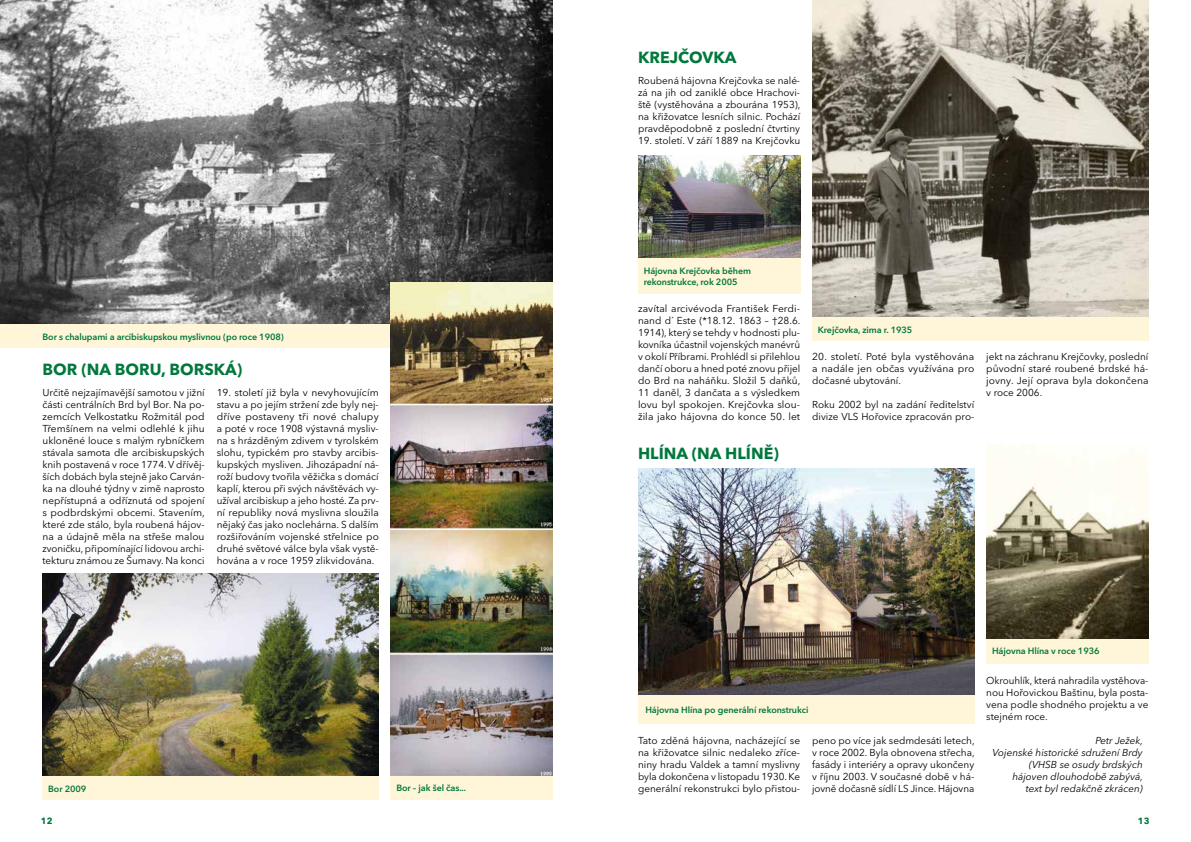
<style>
.page{position:relative;width:1191px;height:842px;background:#fff}
.page>*{position:absolute;margin:0;border:0;box-sizing:border-box;transform-origin:0 0}
.t1{font:700 16px "Avenir Next LT Pro";color:#00783c}
.t2{font:10px/12px "Avenir Next LT Pro";color:#000;text-align:justify}
.t3{font:italic 10px/12px "Avenir Next LT Pro";color:#000;text-align:right}
.t4{font:600 9px/11px "Avenir Next LT Pro";letter-spacing:-.01em;color:#00783c}
.t5{font:700 9px "Avenir Next LT Pro";color:#00783c}
</style>
<div class="page">
<img style="left:0;top:0;width:553px;height:324px">
<img style="left:43px;top:573px;width:336px;height:203px">
<div style="left:0;top:324px;width:398px;height:24px;background:#fff5d8"></div>
<img style="left:391px;top:282px;width:162px;height:494px">
<div style="left:391px;top:776px;width:162px;height:24px;background:#fff5d8"></div>
<div style="left:43px;top:776px;width:336px;height:24px;background:#fff5d8"></div>
<img style="left:638px;top:468px;width:336px;height:227px">
<div style="left:638px;top:695px;width:336px;height:29px;background:#fff5d8"></div>
<img style="left:812px;top:0;width:336px;height:317px">
<div style="left:812px;top:317px;width:336px;height:24px;background:#fff5d8"></div>
<img style="left:638px;top:156px;width:162px;height:103px">
<div style="left:638px;top:259px;width:162px;height:35px;background:#fff5d8"></div>
<img style="left:986px;top:444px;width:162px;height:195px">
<div style="left:986px;top:639px;width:162px;height:24px;background:#fff5d8"></div>
<h1 class="t1" style="left:638px;top:48px;width:100px">KREJČOVKA</h1>
<p class="t2" style="left:638px;top:74px;width:164px">Roubená hájovna Krejčovka se nalé&shy;zá na jih od zaniklé obce Hrachovi&shy;ště (vystěhována a zbourána 1953), na křižovatce lesních silnic. Pochází pravděpodobně z poslední čtvrtiny</p>
<p class="t2" style="left:638px;top:134px;width:164px">19. století. V září 1889 na Krejčovku</p>
<p class="t4" style="left:43px;top:331px;width:243px">Bor s chalupami a arcibiskupskou myslivnou (po roce 1908)</p>
<h1 class="t1" style="left:43px;top:360px;width:201px">BOR (NA BORU, BORSKÁ)</h1>
<p class="t2" style="left:43px;top:386px;width:164px">Určitě nejzajímavější samotou v jižní části centrálních Brd byl Bor. Na po&shy;zemcích Velkostatku Rožmitál pod Třemšínem na velmi odlehlé k jihu ukloněné louce s malým rybníčkem stávala samota dle arcibiskupských knih postavená v roce 1774. V dřívěj&shy;ších dobách byla stejně jako Carván&shy;ka na dlouhé týdny v zimě naprosto nepřístupná a odříznutá od spojení s podbrdskými obcemi. Stavením, které zde stálo, byla roubená hájov&shy;na a údajně měla na střeše malou zvoničku, připomínající lidovou archi&shy;tekturu známou ze Šumavy. Na konci</p>
<p class="t2" style="left:217px;top:386px;width:164px">19. století již byla v nevyhovujícím stavu a po jejím stržení zde byly nej&shy;dříve postaveny tři nové chalupy a poté v roce 1908 výstavná mysliv&shy;na s hrázděným zdivem v tyrolském slohu, typickém pro stavby arcibis&shy;kupských mysliven. Jihozápadní ná&shy;roží budovy tvořila věžička s domácí kaplí, kterou při svých návštěvách vy&shy;užíval arcibiskup a jeho hosté. Za prv&shy;ní republiky nová myslivna sloužila nějaký čas jako noclehárna. S dalším rozšiřováním vojenské střelnice po druhé světové válce byla však vystě&shy;hována a v roce 1959 zlikvidována.</p>
<p class="t4" style="left:48px;top:783px;width:40px">Bor 2009</p>
<p class="t4" style="left:396px;top:782px;width:71px">Bor – jak šel čas...</p>
<p class="t4" style="left:644px;top:265px;width:109px">Hájovna Krejčovka během rekonstrukce, rok 2005</p>
<p class="t2" style="left:638px;top:302px;width:164px">zavítal arcivévoda František Ferdi&shy;nand d´ Este (*18.12. 1863 – †28.6.<br>1914), který se tehdy v hodnosti plu&shy;kovníka účastnil vojenských manévrů v okolí Příbrami. Prohlédl si přilehlou dančí oboru a hned poté znovu přijel do Brd na naháňku. Složil 5 daňků, 11 daněl, 3 dančata a s výsledkem lovu byl spokojen. Krejčovka slou&shy;žila jako hájovna do konce 50. let</p>
<h1 class="t1" style="left:638px;top:444px;width:142px">HLÍNA (NA HLÍNĚ)</h1>
<p class="t4" style="left:818px;top:324px;width:96px">Krejčovka, zima r. 1935</p>
<p class="t2" style="left:812px;top:350px;width:164px">20. století. Poté byla vystěhována a nadále jen občas využívána pro dočasné ubytování.</p>
<p class="t2" style="left:812px;top:398px;width:164px">Roku 2002 byl na zadání ředitelství divize VLS Hořovice zpracován pro-</p>
<p class="t2" style="left:986px;top:350px;width:164px">jekt na záchranu Krejčovky, poslední původní staré roubené brdské há&shy;jovny. Její oprava byla dokončena v roce 2006.</p>
<p class="t4" style="left:645px;top:704px;width:165px">Hájovna Hlína po generální rekonstrukci</p>
<p class="t2" style="left:638px;top:734px;width:164px">Tato zděná hájovna, nacházející se na křižovatce silnic nedaleko zříce&shy;niny hradu Valdek a tamní myslivny byla dokončena v listopadu 1930. Ke generální rekonstrukci bylo přistou-</p>
<p class="t2" style="left:812px;top:734px;width:164px">peno po více jak sedmdesáti letech, v roce 2002. Byla obnovena střecha, fasády i interiéry a opravy ukončeny v říjnu 2003. V současné době v há&shy;jovně dočasně sídlí LS Jince. Hájovna</p>
<p class="t4" style="left:992px;top:646px;width:109px">Hájovna Hlína v roce 1936</p>
<p class="t2" style="left:986px;top:674px;width:164px">Okrouhlík, která nahradila vystěhova&shy;nou Hořovickou Baštinu, byla posta&shy;vena podle shodného projektu a ve stejném roce.</p>
<p class="t3" style="left:992px;top:734px;width:152px">Petr Ježek,<br>Vojenské historické sdružení Brdy (VHSB se osudy brdských hájoven dlouhodobě zabývá,<br>text byl redakčně zkrácen)</p>
<p class="t5" style="left:41px;top:816px;width:13px">12</p>
<p class="t5" style="left:1137px;top:816px;width:13px">13</p>
</div>
